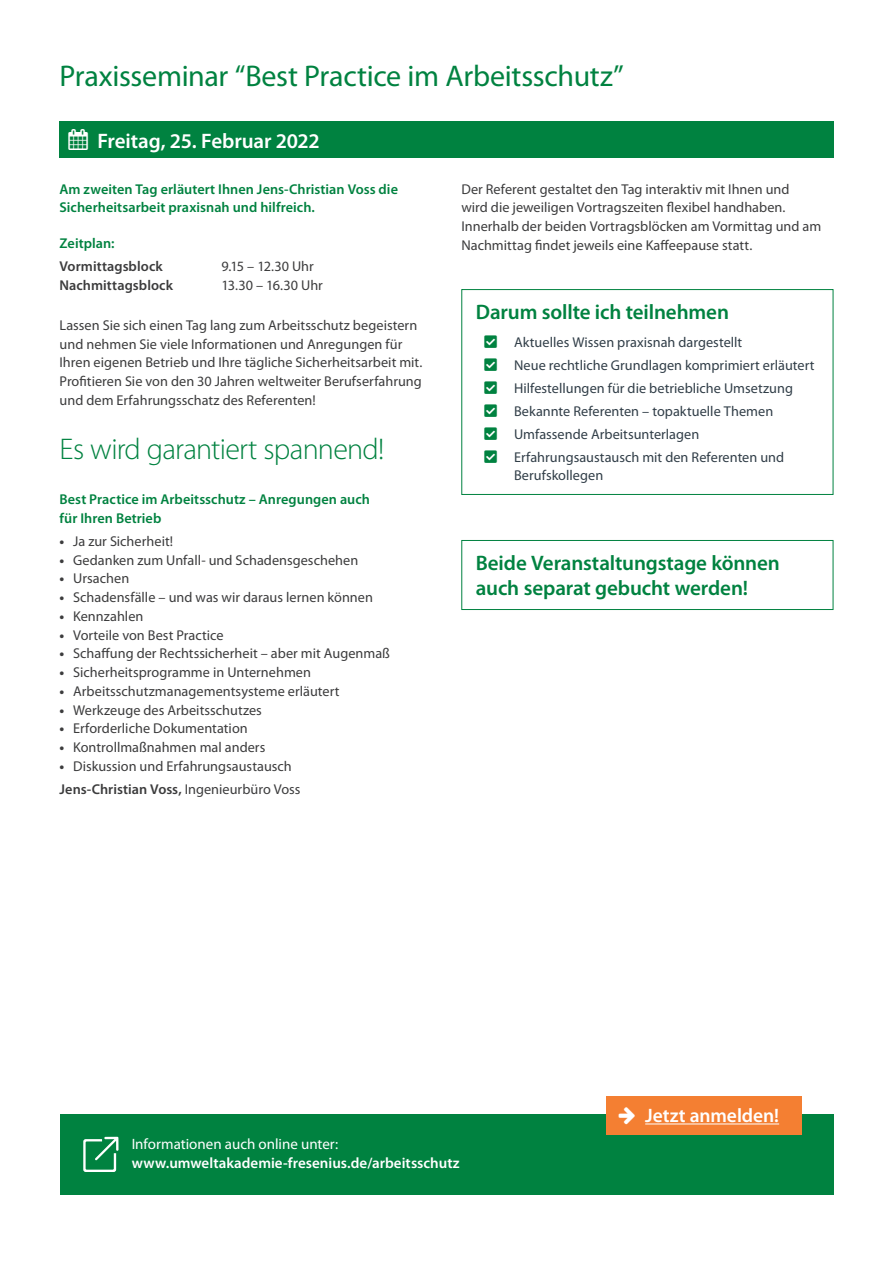
<style>
.page{position:relative;width:893px;height:1263px;background:#fff}
.page>*{position:absolute;margin:0;border:0;box-sizing:border-box;transform-origin:0 0}
.t1{font:30px "Myriad Pro";letter-spacing:-.01em;color:#008240}
.Headlines{font:300 30px "Myriad Pro";letter-spacing:-.025em;color:#008240}
.Zwischenüberschrifte{font:600 21px/25.2px "Myriad Pro";letter-spacing:-.005em;color:#008240}
.t2{font:600 21px "Myriad Pro";letter-spacing:-.01em;color:#fff}
.t3{font:600 19.5px "Myriad Pro";letter-spacing:-.005em;color:#fff}
.t4{font:600 15px/19.5px "Myriad Pro";color:#fff}
.Fließtext{font:14.25px/18.8px "Myriad Pro";letter-spacing:.005em;color:#3c3c3d}
.t5{font:14.25px/18.8px "Myriad Pro";letter-spacing:.005em;color:#313e48}
.Vortragstitel{font:600 14.25px/18.8px "Myriad Pro";letter-spacing:.005em;color:#008240}
.Fließtext-2{font:600 14.25px "Myriad Pro";letter-spacing:.005em;color:#3c3c3d}
.s1{font-weight:700}
.s2{font-weight:400}
</style>
<div class="page">
<div style="left:60px;top:121px;width:416px;height:37px;background:#008240"></div>
<div style="left:461px;top:121px;width:372px;height:37px;background:#008240"></div>
<div style="left:461px;top:540px;width:372px;height:70px;border:1px solid #008240"></div>
<div style="left:461px;top:289px;width:372px;height:206px;border:1px solid #008240"></div>
<div style="left:60px;top:1115px;width:773px;height:80px;background:#008240"></div>
<svg style="left:83px;top:1137px;width:35px;height:35px"></svg>
<div style="left:606px;top:1096px;width:196px;height:38px;background:#f47f32"></div>
<hr style="left:645px;top:1123px;width:134px;height:1px;background:#fff">
<p class="t1" style="left:60px;top:58px;width:566px">Praxisseminar “Best Practice im Arbeitsschutz”</p>
<p class="t2" style="left:69px;top:128px;width:253px">▲ Freitag, 25. Februar 2022</p>
<p class="Vortragstitel" style="left:60px;top:179px;width:340px">Am zweiten Tag erläutert Ihnen Jens-Christian Voss die<br>Sicherheitsarbeit praxisnah und hilfreich.</p>
<p class="Vortragstitel" style="left:60px;top:234px;width:57px">Zeitplan:</p>
<p class="Fließtext-2" style="left:60px;top:257px;width:105px">Vormittagsblock</p>
<p class="Fließtext" style="left:222px;top:257px;width:94px">9.15 – 12.30 Uhr</p>
<p class="Fließtext-2" style="left:60px;top:276px;width:115px">Nachmittagsblock</p>
<p class="Fließtext" style="left:222px;top:276px;width:103px">13.30 – 16.30 Uhr</p>
<p class="Fließtext" style="left:60px;top:316px;width:364px">Lassen Sie sich einen Tag lang zum Arbeitsschutz begeistern und nehmen Sie viele Informationen und Anregungen für Ihren eigenen Betrieb und Ihre tägliche Sicherheitsarbeit mit.<br>Profitieren Sie von den 30 Jahren weltweiter Berufserfahrung und dem Erfahrungsschatz des Referenten!</p>
<p class="Headlines" style="left:60px;top:431px;width:326px">Es wird garantiert spannend!</p>
<p class="Vortragstitel" style="left:60px;top:489px;width:312px">Best Practice im Arbeitsschutz – Anregungen auch für Ihren Betrieb</p>
<p class="Fließtext" style="left:60px;top:531px;width:115px"><span class="s1">•</span> Ja zur Sicherheit!</p>
<p class="Fließtext" style="left:60px;top:550px;width:300px"><span class="s1">•</span> Gedanken zum Unfall- und Schadensgeschehen</p>
<p class="Fließtext" style="left:60px;top:569px;width:71px"><span class="s1">•</span> Ursachen</p>
<p class="Fließtext" style="left:60px;top:588px;width:315px"><span class="s1">•</span> Schadensfälle – und was wir daraus lernen können</p>
<p class="Fließtext" style="left:60px;top:606px;width:85px"><span class="s1">•</span> Kennzahlen</p>
<p class="Fließtext" style="left:60px;top:625px;width:166px"><span class="s1">•</span> Vorteile von Best Practice</p>
<p class="Fließtext" style="left:60px;top:644px;width:332px"><span class="s1">•</span> Schaffung der Rechtssicherheit – aber mit Augenmaß</p>
<p class="Fließtext" style="left:60px;top:663px;width:253px"><span class="s1">•</span> Sicherheitsprogramme in Unternehmen</p>
<p class="Fließtext" style="left:60px;top:681px;width:281px"><span class="s1">•</span> Arbeitsschutzmanagementsysteme erläutert</p>
<p class="Fließtext" style="left:60px;top:700px;width:204px"><span class="s1">•</span> Werkzeuge des Arbeitsschutzes</p>
<p class="Fließtext" style="left:60px;top:719px;width:190px"><span class="s1">•</span> Erforderliche Dokumentation</p>
<p class="Fließtext" style="left:60px;top:738px;width:207px"><span class="s1">•</span> Kontrollmaßnahmen mal anders</p>
<p class="Fließtext" style="left:60px;top:756px;width:234px"><span class="s1">•</span> Diskussion und Erfahrungsaustausch</p>
<p class="Fließtext-2" style="left:60px;top:780px;width:242px">Jens-Christian Voss, <span class="s2">Ingenieurbüro Voss</span></p>
<p class="Fließtext" style="left:461px;top:179px;width:361px">Der Referent gestaltet den Tag interaktiv mit Ihnen und<br>wird die jeweiligen Vortragszeiten flexibel handhaben.<br>Innerhalb der beiden Vortragsblöcken am Vormittag und am Nachmittag findet jeweils eine Kaffeepause statt.</p>
<p class="Zwischenüberschrifte" style="left:476px;top:299px;width:255px">Darum sollte ich teilnehmen</p>
<p class="t5" style="left:514px;top:332px;width:230px">Aktuelles Wissen praxisnah dargestellt</p>
<p class="t5" style="left:514px;top:355px;width:302px">Neue rechtliche Grundlagen komprimiert erläutert</p>
<p class="t5" style="left:514px;top:378px;width:280px">Hilfestellungen für die betriebliche Umsetzung</p>
<p class="t5" style="left:514px;top:401px;width:261px">Bekannte Referenten – topaktuelle Themen</p>
<p class="t5" style="left:514px;top:424px;width:187px">Umfassende Arbeitsunterlagen</p>
<p class="t5" style="left:514px;top:447px;width:272px">Erfahrungsaustausch mit den Referenten und<br>Berufskollegen</p>
<p class="Zwischenüberschrifte" style="left:476px;top:550px;width:306px">Beide Veranstaltungstage können auch separat gebucht werden!</p>
<p class="t3" style="left:645px;top:1103px;width:135px">Jetzt anmelden!</p>
<p class="t4" style="left:132px;top:1134px;width:329px"><span class="s2">Informationen auch online unter: </span>www.umweltakademie-fresenius.de/arbeitsschutz</p>
</div>
